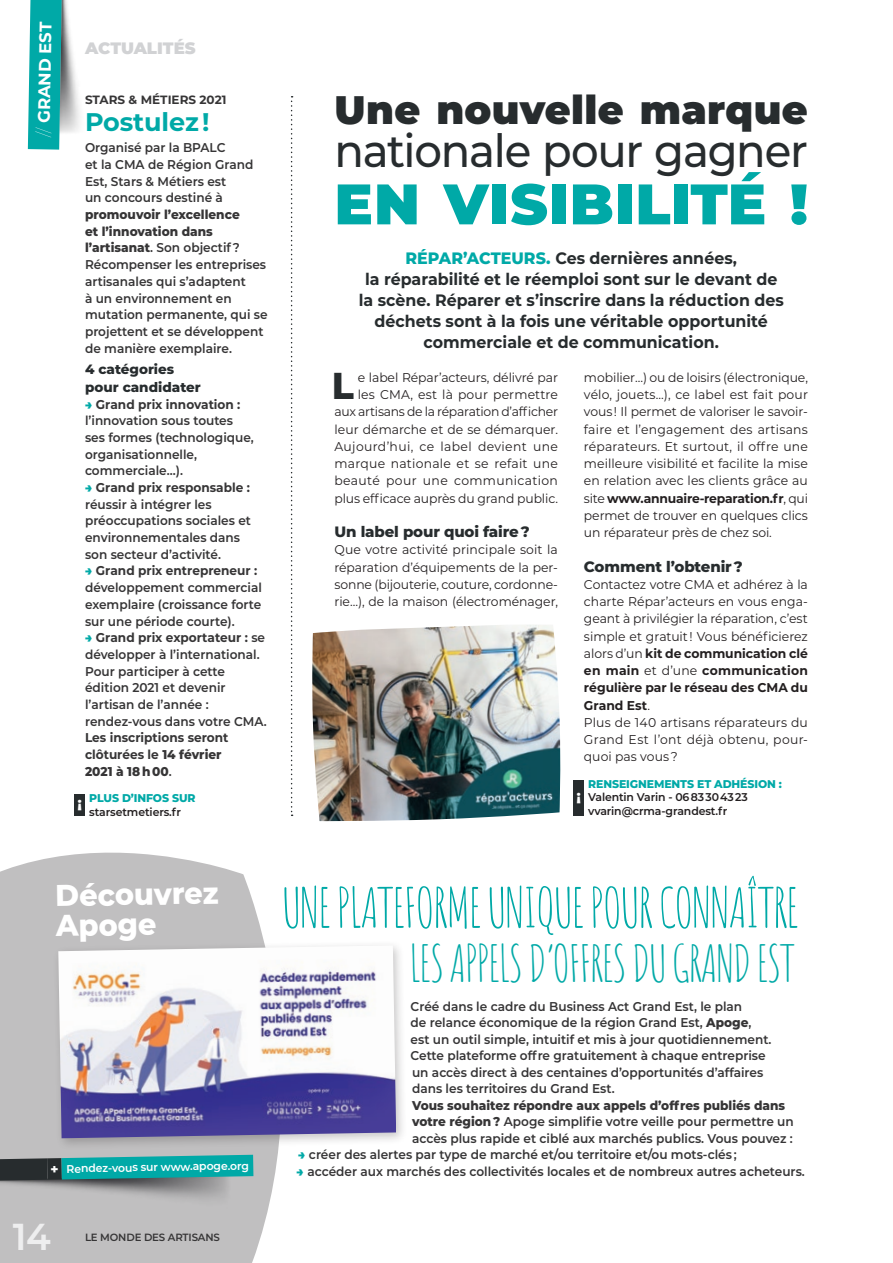
<style>
.page{position:relative;width:893px;height:1263px;background:#fff}
.page>*{position:absolute;margin:0;border:0;box-sizing:border-box;transform-origin:0 0}
.t1{font:900 57px "Montserrat";letter-spacing:.015em;color:#00a9a7}
.t2{font:54px "Amatic SC";letter-spacing:-.04em;color:#00a9a7}
.t3{font:49.5px "Amatic SC";letter-spacing:-.04em;color:#00a9a7}
.t4{font:500 45.75px "Montserrat";letter-spacing:-.03em;color:#272c2e;scale:.95 1}
.t5{font:900 39.75px "Montserrat";letter-spacing:.01em;color:#272c2e}
.t6{font:600 37.5px "Montserrat";color:#eeeeef}
.t7{font:800 37.35px "Montserrat";color:#272c2e}
.t8{font:800 30px/30px "Montserrat";color:#fff;scale:.96 1}
.t9{font:700 25.5px "Montserrat";letter-spacing:-.005em;color:#00a9a7}
.t10{font:700 16.95px "Montserrat";color:#fff}
.t11{font:700 16.5px/21px "Montserrat";color:#272c2e;text-align:center;scale:.96 1}
.t12{font:900 16.5px "Montserrat";color:#d1d2d4}
.t13{font:800 15px "Montserrat";letter-spacing:-.01em;color:#272c2e}
.t14{font:800 15px "Montserrat";color:#fff}
.t15{font:800 13.5px/17.4px "Montserrat";color:#272c2e}
.t16{font:600 12.75px/16.6px "Montserrat";color:#363536;scale:.95 1}
.t17{font:12.75px/17.2px "Montserrat";letter-spacing:-.005em;color:#231f20;text-align:justify}
.t18{font:700 12.75px/16.6px "Montserrat";color:#363536;scale:.95 1}
.t19{font:700 12px "Montserrat";color:#363536}
.t20{font:600 11.25px/13.5px "Montserrat";letter-spacing:-.01em;color:#231f20}
.t21{font:800 11.25px "Montserrat";letter-spacing:-.01em;color:#00a9a7}
.t22{font:600 11.25px "Montserrat";color:#fff}
.t23{font:600 10.5px "Montserrat";letter-spacing:-.015em;color:#363536}
.s1{font-weight:100}
.s2{font-weight:800}
.s3{font-weight:900;color:#00a9a7}
.s4{font-weight:700}
.s5{font-weight:600}
.s6{font-weight:800;color:#00a9a7}
.s7{font-weight:800;font-size:13.5px}
</style>
<div class="page">
<svg style="left:291px;top:96px;width:2px;height:680px"></svg>
<img style="left:312px;top:625px;width:249px;height:196px">
<div style="left:573px;top:781px;width:11px;height:35px;background:#272c2e"></div>
<svg style="left:0;top:777px;width:341px;height:486px;fill:#c0bfc0"></svg>
<div style="left:52px;top:939px;width:356px;height:211px;background:#231f20;opacity:.25"></div>
<img style="left:58px;top:945px;width:338px;height:193px">
<img style="left:0;top:1179px;width:253px;height:34px">
<div style="left:47px;top:1158px;width:15px;height:22px;background:#272c2e"></div>
<svg style="left:62px;top:1155px;width:191px;height:24px;background:#12a8a7"></svg>
<svg style="left:0;top:1158px;width:48px;height:22px"></svg>
<div style="left:28px;top:0;width:32px;height:150px;background:#00a9a7"></div>
<img style="left:59px;top:0;width:21px;height:148px">
<h3 class="t10" style="left:31px;top:136px;width:116px;rotate:-89deg"><span class="s1">//</span> GRAND EST</h3>
<p class="t12" style="left:85px;top:36px;width:112px">ACTUALITÉS</p>
<p class="t19" style="left:85px;top:91px;width:143px">STARS &amp; MÉTIERS 2021</p>
<h3 class="t9" style="left:85px;top:104px;width:126px">Postulez !</h3>
<p class="t16" style="left:85px;top:139px;width:179px">Organisé par la BPALC<br>et la CMA de Région Grand<br>Est, Stars &amp; Métiers est<br>un concours destiné à</p>
<p class="t16" style="left:85px;top:206px;width:194px"><span class="s2">promouvoir l’excellence<br>et l’innovation dans l’artisanat</span>. Son objectif ?<br>Récompenser les entreprises artisanales qui s’adaptent<br>à un environnement en mutation permanente, qui se projettent et se développent de manière exemplaire.</p>
<p class="t15" style="left:85px;top:360px;width:117px">4 catégories pour candidater</p>
<p class="t16" style="left:85px;top:395px;width:179px"><span class="s3">→</span> <span class="s4">Grand prix innovation : </span>l’innovation sous toutes ses formes (technologique, organisationnelle, commerciale…).</p>
<p class="t16" style="left:85px;top:479px;width:176px"><span class="s3">→</span> <span class="s4">Grand prix responsable : </span>réussir à intégrer les préoccupations sociales et environnementales dans son secteur d’activité.</p>
<p class="t16" style="left:85px;top:562px;width:188px"><span class="s3">→</span> <span class="s4">Grand prix entrepreneur : </span>développement commercial exemplaire (croissance forte sur une période courte).</p>
<p class="t16" style="left:85px;top:629px;width:193px"><span class="s3">→</span> <span class="s4">Grand prix exportateur :</span> se développer à l’international.<br>Pour participer à cette édition 2021 et devenir l’artisan de l’année : rendez-vous dans votre CMA.</p>
<p class="t18" style="left:85px;top:729px;width:152px">Les inscriptions seront clôturées le <span class="s2">14 février<br>2021 à 18 h 00</span><span class="s5">.</span></p>
<p class="t21" style="left:89px;top:790px;width:108px">PLUS D’INFOS SUR</p>
<p class="t20" style="left:89px;top:805px;width:93px">starsetmetiers.fr</p>
<p class="t14" style="left:78px;top:792px;width:6px">¡</p>
<h3 class="t5" style="left:334px;top:80px;width:475px">Une nouvelle marque</h3>
<h3 class="t4" style="left:334px;top:119px;width:500px">nationale pour gagner</h3>
<h1 class="t1" style="left:334px;top:161px;width:475px">EN VISIBILITÉ !</h1>
<p class="t11" style="left:359px;top:246px;width:444px"><span class="s6">RÉPAR’ACTEURS.</span> Ces dernières années,<br>la réparabilité et le réemploi sont sur le devant de la scène. Réparer et s’inscrire dans la réduction des déchets sont à la fois une véritable opportunité commerciale et de communication.</p>
<p class="t17" style="left:334px;top:368px;width:225px;text-align:right">e label Répar’acteurs, délivré par<br>les CMA, est là pour permettre aux artisans de la réparation d’afficher leur démarche et de se démarquer.<br>Aujourd’hui, ce label devient une marque nationale et se refait une beauté pour une communication plus efficace auprès du grand public.</p>
<p class="t13" style="left:334px;top:521px;width:197px">Un label pour quoi faire ?</p>
<p class="t17" style="left:334px;top:541px;width:225px">Que votre activité principale soit la réparation d’équipements de la per&shy;sonne (bijouterie, couture, cordonne&shy;rie…), de la maison (électroménager,</p>
<h3 class="t7" style="left:332px;top:358px;width:24px">L</h3>
<p class="t17" style="left:584px;top:368px;width:226px">mobilier…) ou de loisirs (électronique, vélo, jouets…), ce label est fait pour vous ! Il permet de valoriser le savoir&shy;faire et l’engagement des artisans réparateurs. Et surtout, il offre une meilleure visibilité et facilite la mise en relation avec les clients grâce au site <span class="s4">www.annuaire-reparation.fr</span>, qui permet de trouver en quelques clics un réparateur près de chez soi.</p>
<p class="t13" style="left:584px;top:555px;width:160px">Comment l’obtenir ?</p>
<p class="t17" style="left:584px;top:575px;width:225px;text-align:left">Contactez votre CMA et adhérez à la charte Répar’acteurs en vous enga&shy;geant à privilégier la réparation, c’est simple et gratuit ! Vous bénéficierez alors d’un <span class="s4">kit de communication clé en main</span> et d’une <span class="s4">communication régulière par le réseau des CMA du<br>Grand Est</span>.<br>Plus de 140 artisans réparateurs du<br>Grand Est l’ont déjà obtenu, pour&shy;quoi pas vous ?</p>
<p class="t21" style="left:588px;top:775px;width:195px">RENSEIGNEMENTS ET ADHÉSION :</p>
<p class="t20" style="left:588px;top:790px;width:161px">Valentin Varin - 06 83 30 43 23 vvarin@crma-grandest.fr</p>
<p class="t14" style="left:576px;top:785px;width:6px">¡</p>
<h3 class="t8" style="left:55px;top:879px;width:172px;rotate:-1deg">Découvrez<br>Apoge</h3>
<p class="t22" style="left:50px;top:1161px;width:200px;rotate:-1deg"><span class="s7">+</span> Rendez-vous sur www.apoge.org</p>
<h3 class="t6" style="left:13px;top:1210px;width:40px">14</h3>
<p class="t23" style="left:85px;top:1229px;width:136px">LE MONDE DES ARTISANS</p>
<h2 class="t2" style="left:282px;top:868px;width:519px">UNE PLATEFORME UNIQUE POUR CONNAÎTRE</h2>
<h3 class="t3" style="left:409px;top:927px;width:388px">LES APPELS D’OFFRES DU GRAND EST</h3>
<p class="t16" style="left:411px;top:997px;width:381px">Créé dans le cadre du Business Act Grand Est, le plan<br>de relance économique de la région Grand Est, <span class="s2">Apoge</span>, est un outil simple, intuitif et mis à jour quotidiennement.<br>Cette plateforme offre gratuitement à chaque entreprise un accès direct à des centaines d’opportunités d’affaires dans les territoires du Grand Est.</p>
<p class="t16" style="left:412px;top:1096px;width:403px"><span class="s2">Vous souhaitez répondre aux appels d’offres publiés dans votre région ?</span> Apoge simplifie votre veille pour permettre un accès plus rapide et ciblé aux marchés publics. Vous pouvez :</p>
<p class="t16" style="left:298px;top:1146px;width:463px"><span class="s3">→</span> créer des alertes par type de marché et/ou territoire et/ou mots-clés ;</p>
<p class="t16" style="left:297px;top:1162px;width:537px"><span class="s3">→</span> accéder aux marchés des collectivités locales et de nombreux autres acheteurs.</p>
</div>
